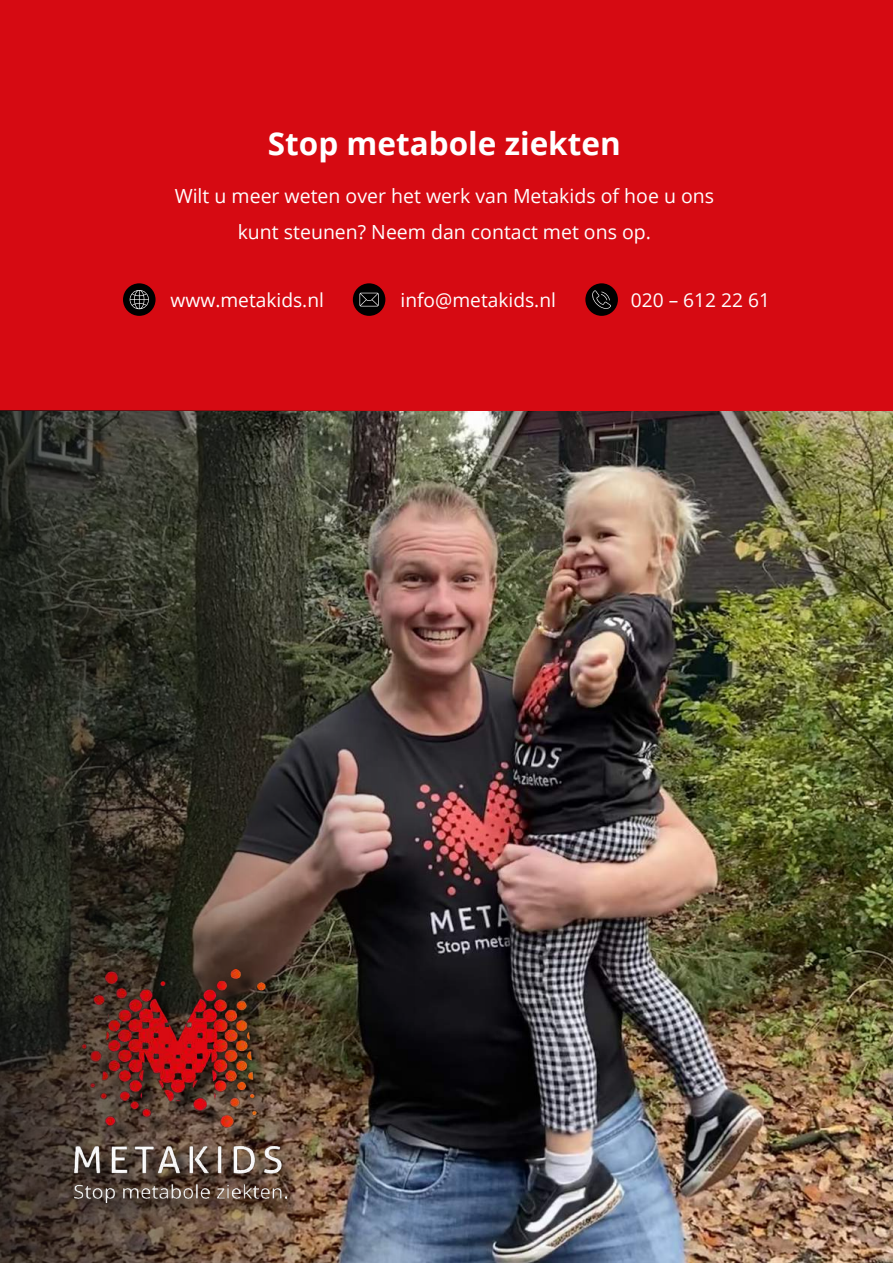
<style>
.page{position:relative;width:893px;height:1263px;background:#fff}
.page>*{position:absolute;margin:0;border:0;box-sizing:border-box;transform-origin:0 0}
.t1{font:700 31.5px "Open Sans";color:#fff}
.t2{font:19.5px/36.2px "Open Sans";color:#fff;text-align:center}
.t3{font:19.2px "Open Sans";color:#fff}
</style>
<div class="page">
<img style="left:415px;top:411px;width:478px;height:852px">
<div style="left:0;top:0;width:893px;height:411px;background:#d60a12"></div>
<div style="left:353px;top:283px;width:32px;height:33px;background:#000;border-radius:50%"></div>
<svg style="left:359px;top:293px;width:20px;height:13px"></svg>
<div style="left:585px;top:283px;width:33px;height:33px;background:#000;border-radius:50%"></div>
<svg style="left:592px;top:290px;width:19px;height:19px"></svg>
<div style="left:123px;top:283px;width:33px;height:33px;background:#000;border-radius:50%"></div>
<svg style="left:130px;top:290px;width:19px;height:19px"></svg>
<img style="left:0;top:411px;width:415px;height:852px">
<div style="left:77px;top:972px;width:227px;height:249px;background:#000;opacity:.75"></div>
<img style="left:74px;top:970px;width:212px;height:233px">
<h1 class="t1" style="left:268px;top:121px;width:354px">Stop metabole ziekten</h1>
<p class="t2" style="left:175px;top:177px;width:541px">Wilt u meer weten over het werk van Metakids of hoe u ons kunt steunen? Neem dan contact met ons op.</p>
<p class="t3" style="left:171px;top:287px;width:155px">www.metakids.nl</p>
<p class="t3" style="left:400px;top:287px;width:157px">info@metakids.nl</p>
<p class="t3" style="left:631px;top:287px;width:141px">020 – 612 22 61</p>
</div>
